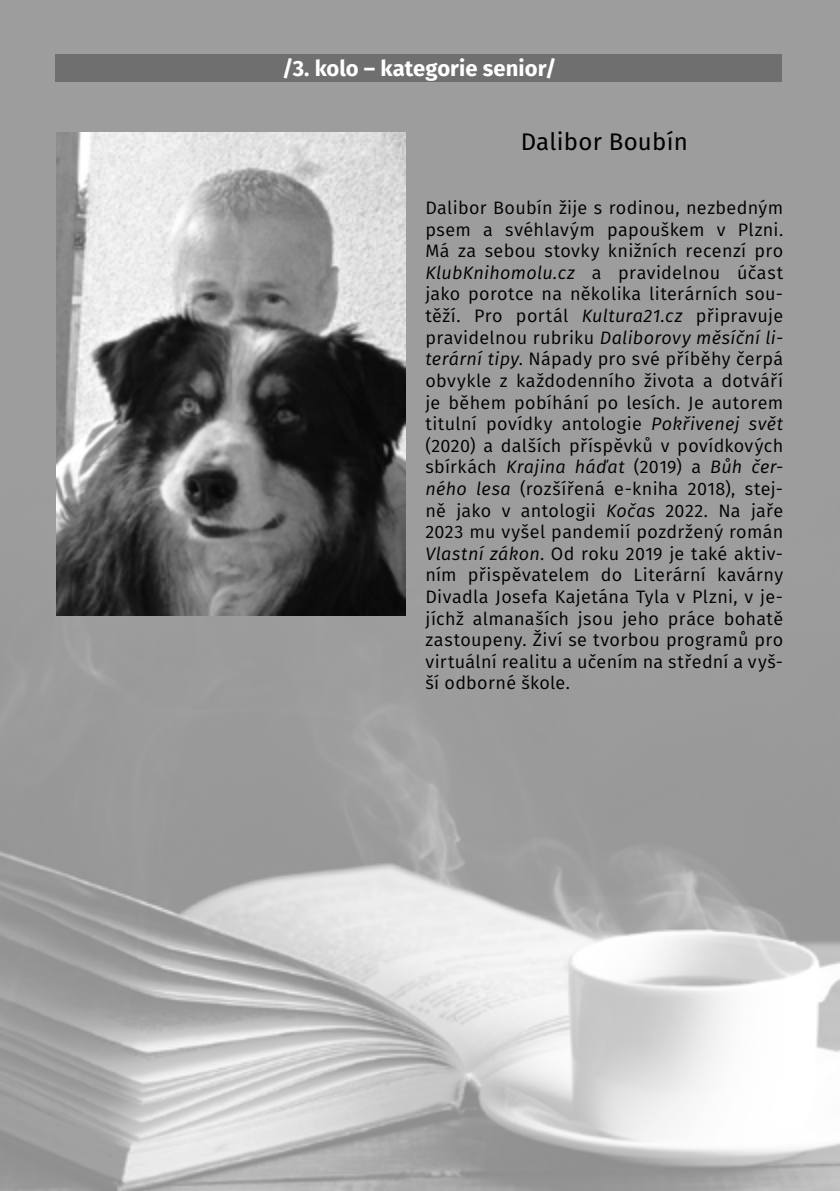
<style>
.page{position:relative;width:840px;height:1191px;background:#fff}
.page>*{position:absolute;margin:0;border:0;box-sizing:border-box;transform-origin:0 0}
.t1{font:24px "Fira Sans";letter-spacing:.01em;color:#000}
.t2{font:700 22px "Fira Sans";color:#fff}
.t3{font:18px/21.6px "Fira Sans";letter-spacing:.02em;color:#000;text-align:justify}
.s1{font-style:italic}
</style>
<div class="page">
<img style="left:0;top:0;width:839px;height:1191px">
<img style="left:57px;top:133px;width:348px;height:482px">
<div style="left:55px;top:54px;width:726px;height:28px;background:#706f6f"></div>
<p class="t2" style="left:282px;top:52px;width:276px">/3. kolo – kategorie senior/</p>
<h1 class="t1" style="left:520px;top:125px;width:168px">Dalibor Boubín</h1>
<p class="t3" style="left:425px;top:197px;width:359px">Dalibor Boubín žije s rodinou, nezbedným psem a svéhlavým papouškem v Plzni.<br>Má za sebou stovky knižních recenzí pro <span class="s1">KlubKnihomolu.cz</span> a pravidelnou účast jako porotce na několika literárních sou&shy;těží. Pro portál <span class="s1">Kultura21.cz</span> připravuje pravidelnou rubriku <span class="s1">Daliborovy měsíční li&shy;terární tipy</span>. Nápady pro své příběhy čerpá obvykle z každodenního života a dotváří je během pobíhání po lesích. Je autorem titulní povídky antologie <span class="s1">Pokřivenej svět </span>(2020) a dalších příspěvků v povídkových sbírkách <span class="s1">Krajina háďat</span> (2019) a <span class="s1">Bůh čer&shy;ného lesa</span> (rozšířená e-kniha 2018), stej&shy;ně jako v antologii <span class="s1">Kočas</span> 2022. Na jaře 2023 mu vyšel pandemií pozdržený román <span class="s1">Vlastní zákon</span>. Od roku 2019 je také aktiv&shy;ním přispěvatelem do Literární kavárny Divadla Josefa Kajetána Tyla v Plzni, v je&shy;jíchž almanaších jsou jeho práce bohatě zastoupeny. Živí se tvorbou programů pro virtuální realitu a učením na střední a vyš&shy;ší odborné škole.</p>
</div>
